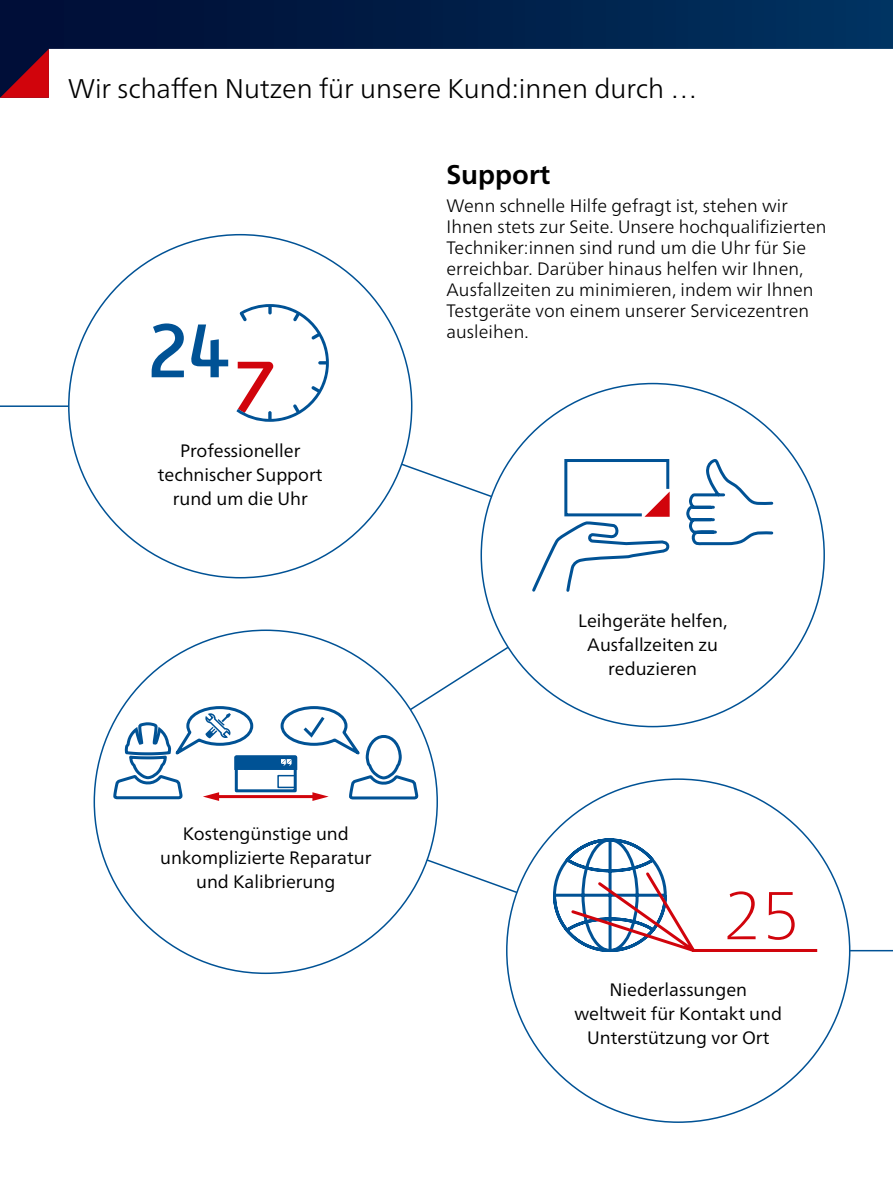
<style>
.page{position:relative;width:893px;height:1191px;background:#fff}
.page>*{position:absolute;margin:0;border:0;box-sizing:border-box;transform-origin:0 0}
.t1{font:100 67.5px "Frutiger Neue LTW1 G";color:#d1040c}
.t2{font:300 27px "Frutiger Neue LTW1 G";color:#000}
.t3{font:700 27px "Frutiger Neue LTW1 G";color:#000}
.t4{font:300 18px/21px "Frutiger Neue LTW1 G";letter-spacing:.005em;color:#000}
.t5{font:18px/24px "Frutiger Neue LTW1 G";color:#000;text-align:center}
</style>
<div class="page">
<hr style="left:0;top:405px;width:69px;height:2px;background:#005295">
<hr style="left:824px;top:950px;width:69px;height:1px;background:#005295">
<svg style="left:264px;top:556px;width:391px;height:244px"></svg>
<svg style="left:349px;top:800px;width:246px;height:152px"></svg>
<svg style="left:325px;top:404px;width:244px;height:152px"></svg>
<div style="left:507px;top:779px;width:343px;height:343px;background:#fff;border-radius:50%"></div>
<div style="left:94px;top:630px;width:343px;height:343px;background:#fff;border-radius:50%"></div>
<div style="left:481px;top:383px;width:343px;height:343px;background:#fff;border-radius:50%"></div>
<div style="left:69px;top:235px;width:343px;height:343px;background:#fff;border-radius:50%"></div>
<svg style="left:0;top:0;width:893px;height:49px;background:#001e49"></svg>
<svg style="left:0;top:49px;width:49px;height:49px;background:#680922"></svg>
<svg style="left:236px;top:304px;width:93px;height:118px"></svg>
<svg style="left:152px;top:323px;width:32px;height:54px"></svg>
<svg style="left:191px;top:324px;width:37px;height:53px"></svg>
<svg style="left:532px;top:459px;width:241px;height:133px"></svg>
<svg style="left:113px;top:706px;width:305px;height:95px"></svg>
<hr style="left:695px;top:949px;width:121px;height:3px;background:#d1040c">
<svg style="left:553px;top:838px;width:142px;height:114px"></svg>
<p class="t2" style="left:68px;top:72px;width:631px">Wir schaffen Nutzen für unsere Kund:innen durch …</p>
<p class="t5" style="left:158px;top:438px;width:166px">Professioneller technischer Support rund um die Uhr</p>
<p class="t5" style="left:160px;top:821px;width:213px">Kostengünstige und unkomplizierte Reparatur und Kalibrierung</p>
<p class="t3" style="left:446px;top:159px;width:105px">Support</p>
<p class="t4" style="left:446px;top:195px;width:382px">Wenn schnelle Hilfe gefragt ist, stehen wir Ihnen stets zur Seite. Unsere hochqualifizierten Techniker:innen sind rund um die Uhr für Sie erreichbar. Darüber hinaus helfen wir Ihnen, Ausfallzeiten zu minimieren, indem wir Ihnen Testgeräte von einem unserer Servicezentren ausleihen.</p>
<p class="t5" style="left:578px;top:609px;width:151px">Leihgeräte helfen,<br>Ausfallzeiten zu reduzieren</p>
<p class="t1" style="left:723px;top:866px;width:78px">25</p>
<p class="t5" style="left:574px;top:978px;width:209px">Niederlassungen weltweit für Kontakt und<br>Unterstützung vor Ort</p>
</div>
